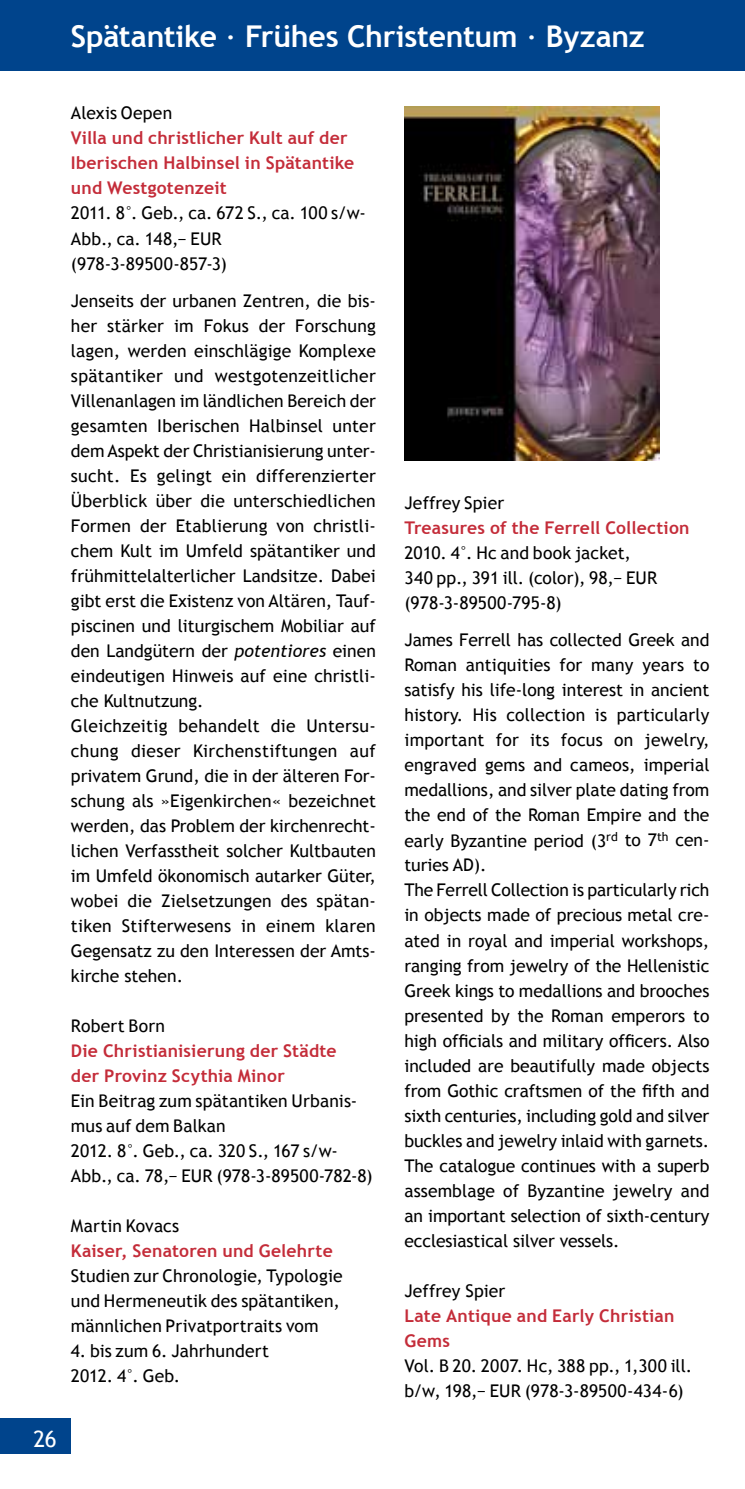
<style>
.page{position:relative;width:745px;height:1489px;background:#fff}
.page>*{position:absolute;margin:0;border:0;box-sizing:border-box;transform-origin:0 0}
.t1{font:700 30px "Trebuchet MS";letter-spacing:-.01em;color:#fff}
.t2{font:22.5px "Trebuchet MS";color:#fff}
.t3{font:17.5px/25px "Trebuchet MS";color:#000}
.t4{font:700 17.5px/25px "Trebuchet MS";letter-spacing:.01em;color:#c42c39}
.s1{font-weight:400}
.s2{font-style:italic}
</style>
<div class="page">
<div style="left:0;top:1417px;width:71px;height:36px;background:#00448c"></div>
<div style="left:0;top:0;width:744px;height:71px;background:#00448c"></div>
<img style="left:404px;top:106px;width:255px;height:355px">
<h1 class="t1" style="left:71px;top:17px;width:574px">Spätantike <span class="s1">∙</span> Frühes Christentum <span class="s1">∙</span> Byzanz</h1>
<h1 class="t1" style="left:71px;top:17px;width:19px">&gt;</h1>
<p class="t3" style="left:71px;top:101px;width:103px">Alexis Oepen</p>
<p class="t4" style="left:71px;top:126px;width:284px">Villa und christlicher Kult auf der<br>Iberischen Halbinsel in Spätantike und Westgotenzeit</p>
<p class="t3" style="left:71px;top:201px;width:296px">2011. 8°. Geb., ca. 672 S., ca. 100 s/w-<br>Abb., ca. 148,− EUR (978-3-89500-857-3)</p>
<p class="t3" style="left:71px;top:288px;width:306px">Jenseits der urbanen Zentren, die bis&shy;her stärker im Fokus der Forschung lagen, werden einschlägige Komplexe spätantiker und westgotenzeitlicher Villenanlagen im ländlichen Bereich der gesamten Iberischen Halbinsel unter dem Aspekt der Christianisierung unter&shy;sucht. Es gelingt ein differenzierter Überblick über die unterschiedlichen Formen der Etablierung von christli&shy;chem Kult im Umfeld spätantiker und frühmittelalterlicher Landsitze. Dabei gibt erst die Existenz von Altären, Tauf&shy;piscinen und liturgischem Mobiliar auf den Landgütern der <span class="s2">potentiores</span> einen eindeutigen Hinweis auf eine christli&shy;che Kultnutzung.<br>Gleichzeitig behandelt die Untersu&shy;chung dieser Kirchenstiftungen auf privatem Grund, die in der älteren For&shy;schung als »Eigenkirchen« bezeichnet werden, das Problem der kirchenrecht&shy;lichen Verfasstheit solcher Kultbauten im Umfeld ökonomisch autarker Güter, wobei die Zielsetzungen des spätan&shy;tiken Stifterwesens in einem klaren Gegensatz zu den Interessen der Amts&shy;kirche stehen.</p>
<p class="t3" style="left:71px;top:1013px;width:96px">Robert Born</p>
<p class="t4" style="left:71px;top:1038px;width:267px">Die Christianisierung der Städte der Provinz Scythia Minor</p>
<p class="t3" style="left:71px;top:1088px;width:303px">Ein Beitrag zum spätantiken Urbanis&shy;mus auf dem Balkan<br>2012. 8°. Geb., ca. 320 S., 167 s/w-<br>Abb., ca. 78,− EUR (978-3-89500-782-8)</p>
<p class="t3" style="left:71px;top:1213px;width:110px">Martin Kovacs</p>
<p class="t4" style="left:71px;top:1238px;width:263px">Kaiser, Senatoren und Gelehrte</p>
<p class="t3" style="left:71px;top:1263px;width:273px">Studien zur Chronologie, Typologie und Hermeneutik des spätantiken, männlichen Privatportraits vom</p>
<p class="t3" style="left:71px;top:1338px;width:199px">4. bis zum 6. Jahrhundert<br>2012. 4°. Geb.</p>
<p class="t2" style="left:33px;top:1425px;width:25px">26</p>
<p class="t3" style="left:404px;top:491px;width:101px">Jeffrey Spier</p>
<p class="t4" style="left:404px;top:515px;width:286px">Treasures of the Ferrell Collection</p>
<p class="t3" style="left:404px;top:541px;width:254px">2010. 4°. Hc and book jacket,<br>340 pp., 391 ill. (color), 98,− EUR (978-3-89500-795-8)</p>
<p class="t3" style="left:404px;top:628px;width:306px">James Ferrell has collected Greek and Roman antiquities for many years to satisfy his life-long interest in ancient history. His collection is particularly important for its focus on jewelry, engraved gems and cameos, imperial medallions, and silver plate dating from the end of the Roman Empire and the early Byzantine period (3<sup>rd</sup> to 7<sup>th</sup> cen&shy;turies AD).<br>The Ferrell Collection is particularly rich in objects made of precious metal cre&shy;ated in royal and imperial workshops, ranging from jewelry of the Hellenistic Greek kings to medallions and brooches presented by the Roman emperors to high officials and military officers. Also included are beautifully made objects from Gothic craftsmen of the fifth and sixth centuries, including gold and silver buckles and jewelry inlaid with garnets.<br>The catalogue continues with a superb assemblage of Byzantine jewelry and an important selection of sixth-century ecclesiastical silver vessels.</p>
<p class="t3" style="left:404px;top:1278px;width:102px">Jeffrey Spier</p>
<p class="t4" style="left:404px;top:1302px;width:271px">Late Antique and Early Christian<br>Gems</p>
<p class="t3" style="left:404px;top:1353px;width:289px">Vol. B 20. 2007. Hc, 388 pp., 1,300 ill. b/w, 198,− EUR (978-3-89500-434-6)</p>
</div>
